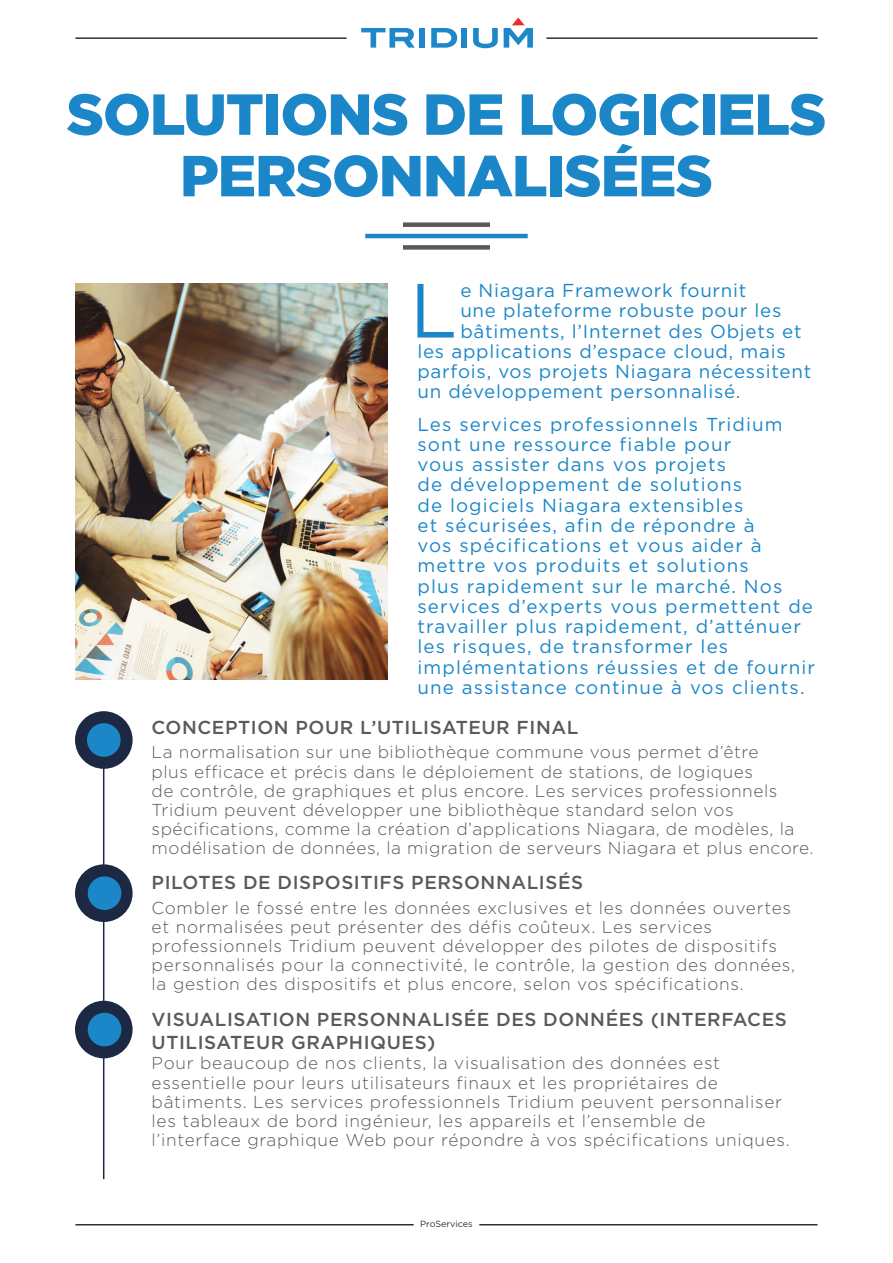
<style>
.page{position:relative;width:893px;height:1263px;background:#fff}
.page>*{position:absolute;margin:0;border:0;box-sizing:border-box;transform-origin:0 0}
.Left_Justify_Drop_Ca{font:76.65px "Gotham";color:#1c87c8}
.Center{font:900 57.75px/61.5px "Gotham";letter-spacing:-.02em;color:#1c87c8;text-align:center}
.Left_Justify_Drop_Ca-2{font:18.75px/20.2px "Gotham";letter-spacing:.06em;color:#1c87c8}
.Left_Justify_Drop_Ca-3{font:18.75px "Gotham";letter-spacing:.04em;color:#1c87c8}
.Left_Justify{font:500 18.75px/22.5px "Gotham";letter-spacing:.03em;color:#595a59}
.Left_Justify-2{font:300 17.25px/19.2px "Gotham";letter-spacing:.04em;color:#595a59}
.Center-2{font:300 17.25px/19.2px "Gotham";letter-spacing:.03em;color:#595a59}
.t1{font:9px "Gotham";color:#312f30}
</style>
<div class="page">
<img style="left:75px;top:284px;width:312px;height:396px">
<hr style="left:75px;top:37px;width:271px;height:2px;background:#312f30">
<hr style="left:546px;top:37px;width:272px;height:2px;background:#312f30">
<hr style="left:103px;top:723px;width:1px;height:456px;background:#1d2843">
<div style="left:75px;top:864px;width:58px;height:58px;background:#1d2843;border-radius:50%"></div>
<div style="left:75px;top:1001px;width:58px;height:57px;background:#1d2843;border-radius:50%"></div>
<div style="left:403px;top:222px;width:87px;height:5px;background:#595a59"></div>
<div style="left:403px;top:245px;width:87px;height:5px;background:#595a59"></div>
<hr style="left:365px;top:234px;width:163px;height:4px;background:#1c87c8">
<div style="left:88px;top:876px;width:33px;height:34px;background:#1c87c8;border-radius:50%"></div>
<div style="left:88px;top:1013px;width:33px;height:33px;background:#1c87c8;border-radius:50%"></div>
<div style="left:75px;top:711px;width:58px;height:58px;background:#1d2843;border-radius:50%"></div>
<div style="left:87px;top:723px;width:34px;height:34px;background:#1c87c8;border-radius:50%"></div>
<hr style="left:75px;top:1224px;width:339px;height:1px;background:#312f30">
<hr style="left:479px;top:1224px;width:339px;height:1px;background:#312f30">
<svg style="left:361px;top:28px;width:54px;height:20px"></svg>
<div style="left:419px;top:28px;width:6px;height:20px;background:#1d87c9"></div>
<svg style="left:431px;top:28px;width:26px;height:20px"></svg>
<div style="left:462px;top:28px;width:5px;height:20px;background:#1d87c9"></div>
<svg style="left:473px;top:28px;width:25px;height:20px"></svg>
<svg style="left:504px;top:18px;width:29px;height:30px"></svg>
<p class="Center" style="left:66px;top:83px;width:761px">SOLUTIONS DE LOGICIELS<br>PERSONNALISÉES</p>
<p class="Left_Justify_Drop_Ca" style="left:410px;top:261px;width:49px">L</p>
<p class="Left_Justify_Drop_Ca-3" style="left:460px;top:278px;width:288px">e Niagara Framework fournit</p>
<p class="Left_Justify_Drop_Ca-3" style="left:460px;top:299px;width:322px">une plateforme robuste pour les</p>
<p class="Left_Justify_Drop_Ca-3" style="left:460px;top:319px;width:343px">bâtiments, l’Internet des Objets et</p>
<p class="Left_Justify_Drop_Ca-3" style="left:417px;top:339px;width:370px">les applications d’espace cloud, mais</p>
<p class="Left_Justify_Drop_Ca-3" style="left:417px;top:359px;width:395px">parfois, vos projets Niagara nécessitent</p>
<p class="Left_Justify_Drop_Ca-3" style="left:417px;top:380px;width:325px">un développement personnalisé.</p>
<p class="Left_Justify_Drop_Ca-2" style="left:417px;top:413px;width:399px">Les services professionnels Tridium sont une ressource fiable pour<br>vous assister dans vos projets<br>de développement de solutions<br>de logiciels Niagara extensibles<br>et sécurisées, afin de répondre à<br>vos spécifications et vous aider à mettre vos produits et solutions<br>plus rapidement sur le marché. Nos services d’experts vous permettent de travailler plus rapidement, d’atténuer les risques, de transformer les implémentations réussies et de fournir une assistance continue à vos clients.</p>
<p class="Left_Justify" style="left:152px;top:716px;width:428px">CONCEPTION POUR L’UTILISATEUR FINAL</p>
<p class="Center-2" style="left:152px;top:742px;width:663px">La normalisation sur une bibliothèque commune vous permet d’être<br>plus efficace et précis dans le déploiement de stations, de logiques<br>de contrôle, de graphiques et plus encore. Les services professionnels Tridium peuvent développer une bibliothèque standard selon vos spécifications, comme la création d’applications Niagara, de modèles, la modélisation de données, la migration de serveurs Niagara et plus encore.</p>
<p class="Left_Justify" style="left:152px;top:870px;width:433px">PILOTES DE DISPOSITIFS PERSONNALISÉS</p>
<p class="Left_Justify-2" style="left:152px;top:897px;width:645px">Combler le fossé entre les données exclusives et les données ouvertes et normalisées peut présenter des défis coûteux. Les services professionnels Tridium peuvent développer des pilotes de dispositifs personnalisés pour la connectivité, le contrôle, la gestion des données, la gestion des dispositifs et plus encore, selon vos spécifications.</p>
<p class="Left_Justify" style="left:152px;top:1008px;width:637px">VISUALISATION PERSONNALISÉE DES DONNÉES (INTERFACES<br>UTILISATEUR GRAPHIQUES)</p>
<p class="Left_Justify-2" style="left:152px;top:1053px;width:640px">Pour beaucoup de nos clients, la visualisation des données est essentielle pour leurs utilisateurs finaux et les propriétaires de bâtiments. Les services professionnels Tridium peuvent personnaliser les tableaux de bord ingénieur, les appareils et l’ensemble de l’interface graphique Web pour répondre à vos spécifications uniques.</p>
<p class="t1" style="left:420px;top:1217px;width:54px">ProServices</p>
</div>
